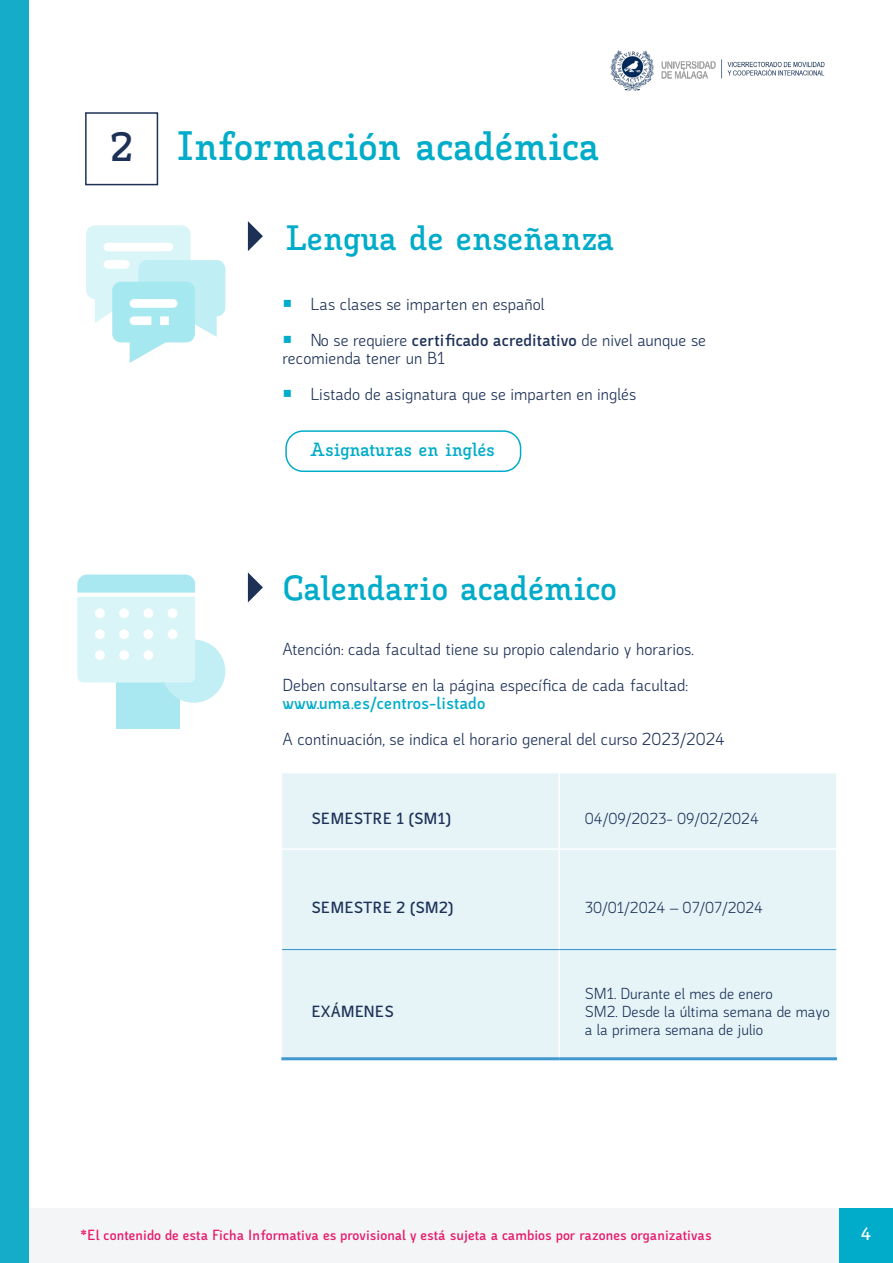
<style>
.page{position:relative;width:893px;height:1263px;background:#fff}
.page>*{position:absolute;margin:0;border:0;box-sizing:border-box;transform-origin:0 0}
.t1{font:700 42px "Malacitana";color:#00acc9}
.t2{font:700 36px "Malacitana";color:#00acc9}
.t3{font:700 19.5px "Malacitana";color:#00acc9}
.t4{font:18px/18px "Malacitana Sans Regular";color:#1d3157}
.t5{font:18px "Malacitana Sans Bold";color:#00acc9}
.t6{font:18px "Malacitana Sans Bold";color:#fff}
.t7{font:16.5px/18px "Malacitana Sans Regular";color:#1d3157}
.t8{font:16.5px "Malacitana Sans Bold";color:#1d3157}
.t9{font:15px "Malacitana Sans Bold";color:#e6196b}
.s1{color:#1d3157}
.s2{color:#00acc9}
.s3{font-family:"Malacitana Sans Bold"}
</style>
<div class="page">
<div style="left:0;top:1209px;width:893px;height:54px;background:#f4f5f7"></div>
<div style="left:840px;top:1209px;width:53px;height:54px;background:#00acc9"></div>
<img style="left:610px;top:50px;width:215px;height:41px">
<svg style="left:248px;top:221px;width:15px;height:30px"></svg>
<svg style="left:248px;top:572px;width:15px;height:30px"></svg>
<svg style="left:86px;top:225px;width:139px;height:138px"></svg>
<div style="left:117px;top:665px;width:63px;height:63px;background:#a9e8f0"></div>
<div style="left:162px;top:639px;width:63px;height:64px;background:#c2eff5;border-radius:32px"></div>
<svg style="left:77px;top:574px;width:118px;height:108px;background:#d3f3f6"></svg>
<div style="left:95px;top:608px;width:10px;height:10px;background:#fff;border-radius:50%"></div>
<div style="left:119px;top:608px;width:10px;height:10px;background:#fff;border-radius:50%"></div>
<div style="left:143px;top:608px;width:10px;height:10px;background:#fff;border-radius:50%"></div>
<div style="left:168px;top:608px;width:9px;height:10px;background:#fff;border-radius:50%"></div>
<div style="left:95px;top:629px;width:10px;height:10px;background:#fff;border-radius:50%"></div>
<div style="left:119px;top:629px;width:10px;height:10px;background:#fff;border-radius:50%"></div>
<div style="left:143px;top:629px;width:10px;height:10px;background:#fff;border-radius:50%"></div>
<div style="left:168px;top:629px;width:9px;height:10px;background:#fff;border-radius:50%"></div>
<div style="left:95px;top:650px;width:10px;height:10px;background:#fff;border-radius:50%"></div>
<div style="left:119px;top:650px;width:10px;height:10px;background:#fff;border-radius:50%"></div>
<div style="left:143px;top:650px;width:10px;height:10px;background:#fff;border-radius:50%"></div>
<div style="left:0;top:0;width:28px;height:1263px;background:#14acc9"></div>
<div style="left:85px;top:112px;width:73px;height:73px;border:2px solid #1d3157"></div>
<div style="left:282px;top:773px;width:554px;height:284px;background:#e6f4f7"></div>
<hr style="left:558px;top:773px;width:2px;height:75px;background:#fff">
<hr style="left:282px;top:848px;width:277px;height:2px;background:#fff">
<hr style="left:559px;top:848px;width:277px;height:2px;background:#fff">
<hr style="left:558px;top:850px;width:2px;height:99px;background:#fff">
<hr style="left:558px;top:950px;width:2px;height:107px;background:#fff">
<hr style="left:281px;top:1057px;width:278px;height:3px;background:#3f98ce">
<hr style="left:559px;top:1057px;width:278px;height:3px;background:#3f98ce">
<hr style="left:282px;top:949px;width:277px;height:1px;background:#3f98ce">
<hr style="left:559px;top:949px;width:277px;height:1px;background:#3f98ce">
<div style="left:285px;top:430px;width:236px;height:42px;border:2px solid #00acc9;border-radius:17px"></div>
<h1 class="t1" style="left:110px;top:115px;width:491px"><span class="s1">2</span> Información académica</h1>
<h2 class="t2" style="left:285px;top:212px;width:330px">Lengua de enseñanza</h2>
<p class="t4" style="left:283px;top:294px;width:264px"><span class="s2">○</span> Las clases se imparten en español</p>
<p class="t4" style="left:283px;top:330px;width:425px"><span class="s2">○</span> No se requiere <span class="s3">certificado acreditativo</span> de nivel aunque se recomienda tener un B1</p>
<p class="t4" style="left:283px;top:384px;width:355px"><span class="s2">○</span> Listado de asignatura que se imparten en inglés</p>
<p class="t3" style="left:310px;top:436px;width:186px">Asignaturas en inglés</p>
<h2 class="t2" style="left:283px;top:562px;width:336px">Calendario académico</h2>
<p class="t4" style="left:283px;top:629px;width:413px;line-height:36px">Atención: cada facultad tiene su propio calendario y horarios.<br>Deben consultarse en la página específica de cada facultad:</p>
<p class="t5" style="left:283px;top:690px;width:204px">www.uma.es/centros-listado</p>
<p class="t4" style="left:283px;top:728px;width:444px">A continuación, se indica el horario general del curso 2023/2024</p>
<p class="t8" style="left:311px;top:807px;width:141px">SEMESTRE 1 (SM1)</p>
<p class="t7" style="left:585px;top:808px;width:176px">04/09/2023- 09/02/2024</p>
<p class="t8" style="left:311px;top:895px;width:144px">SEMESTRE 2 (SM2)</p>
<p class="t7" style="left:585px;top:897px;width:180px">30/01/2024 – 07/07/2024</p>
<p class="t8" style="left:311px;top:1000px;width:84px">EXÁMENES</p>
<p class="t7" style="left:585px;top:984px;width:247px">SM1. Durante el mes de enero<br>SM2. Desde la última semana de mayo a la primera semana de julio</p>
<p class="t9" style="left:81px;top:1224px;width:633px">*El contenido de esta Ficha Informativa es provisional y está sujeta a cambios por razones organizativas</p>
<p class="t6" style="left:861px;top:1221px;width:12px">4</p>
</div>
